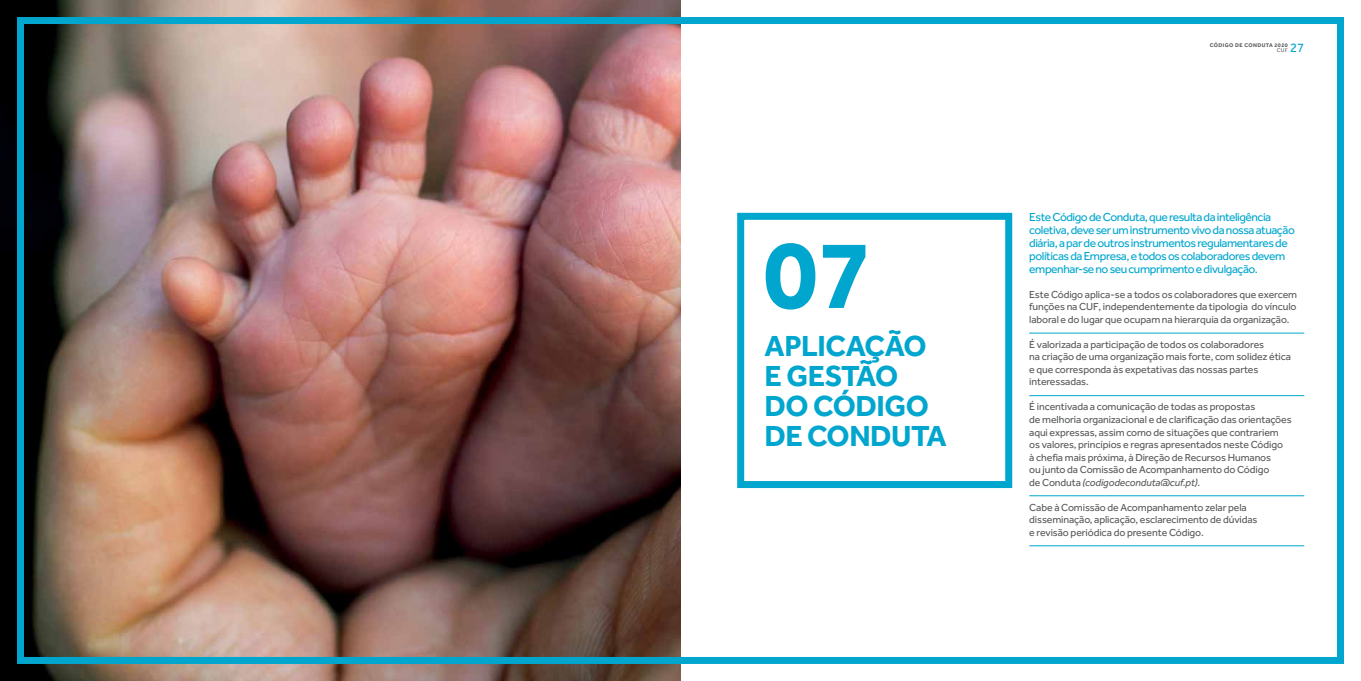
<style>
.page{position:relative;width:1361px;height:681px;background:#fff}
.page>*{position:absolute;margin:0;border:0;box-sizing:border-box;transform-origin:0 0}
.t1{font:700 100px "Effra";color:#00a6ce}
.t2{font:700 30px/30px "Effra";letter-spacing:-.015em;color:#00a6ce}
.t3{font:13px "Effra";color:#00a6ce}
.t4{font:12px/13px "Effra";letter-spacing:-.035em;color:#00a6ce}
.t5{font:10.5px/12.5px "Effra";letter-spacing:-.01em;color:#58595b}
.t6{font:700 5.5px "Effra";letter-spacing:.07em;color:#58595b}
.t7{font:5.5px "Effra";color:#58595b}
.s1{font-style:italic}
</style>
<div class="page">
<img style="left:0;top:0;width:680px;height:680px">
<hr style="left:1029px;top:333px;width:275px;height:1px;background:#00a6ce">
<hr style="left:1029px;top:395px;width:275px;height:1px;background:#00a6ce">
<hr style="left:1029px;top:495px;width:275px;height:1px;background:#00a6ce">
<hr style="left:1029px;top:545px;width:275px;height:1px;background:#00a6ce">
<div style="left:737px;top:213px;width:275px;height:275px;border:7px solid #00a6ce"></div>
<div style="left:17px;top:17px;width:1327px;height:646px;border:7px solid #00a6ce"></div>
<h1 class="t1" style="left:763px;top:213px;width:110px">07</h1>
<h2 class="t2" style="left:764px;top:330px;width:183px">APLICAÇÃO<br>E GESTÃO<br>DO CÓDIGO<br>DE CONDUTA</h2>
<p class="t6" style="left:1210px;top:41px;width:79px">CÓDIGO DE CONDUTA 2020</p>
<p class="t7" style="left:1276px;top:47px;width:13px">CUF</p>
<p class="t3" style="left:1290px;top:40px;width:16px">27</p>
<p class="t4" style="left:1029px;top:210px;width:267px">Este Código de Conduta, que resulta da inteligência coletiva, deve ser um instrumento vivo da nossa atuação diária, a par de outros instrumentos regulamentares de políticas da Empresa, e todos os colaboradores devem empenhar-se no seu cumprimento e divulgação.</p>
<p class="t5" style="left:1029px;top:288px;width:269px;text-align:justify">Este Código aplica-se a todos os colaboradores que exercem funções na CUF, independentemente da tipologia do vínculo laboral e do lugar que ocupam na hierarquia da organização.</p>
<p class="t5" style="left:1029px;top:338px;width:263px">É valorizada a participação de todos os colaboradores<br>na criação de uma organização mais forte, com solidez ética e que corresponda às expetativas das nossas partes interessadas.</p>
<p class="t5" style="left:1029px;top:400px;width:264px">É incentivada a comunicação de todas as propostas<br>de melhoria organizacional e de clarificação das orientações aqui expressas, assim como de situações que contrariem os valores, princípios e regras apresentados neste Código<br>à chefia mais próxima, à Direção de Recursos Humanos<br>ou junto da Comissão de Acompanhamento do Código<br>de Conduta <span class="s1">(codigodeconduta@cuf.pt)</span>.</p>
<p class="t5" style="left:1029px;top:500px;width:230px">Cabe à Comissão de Acompanhamento zelar pela disseminação, aplicação, esclarecimento de dúvidas e revisão periódica do presente Código.</p>
</div>
